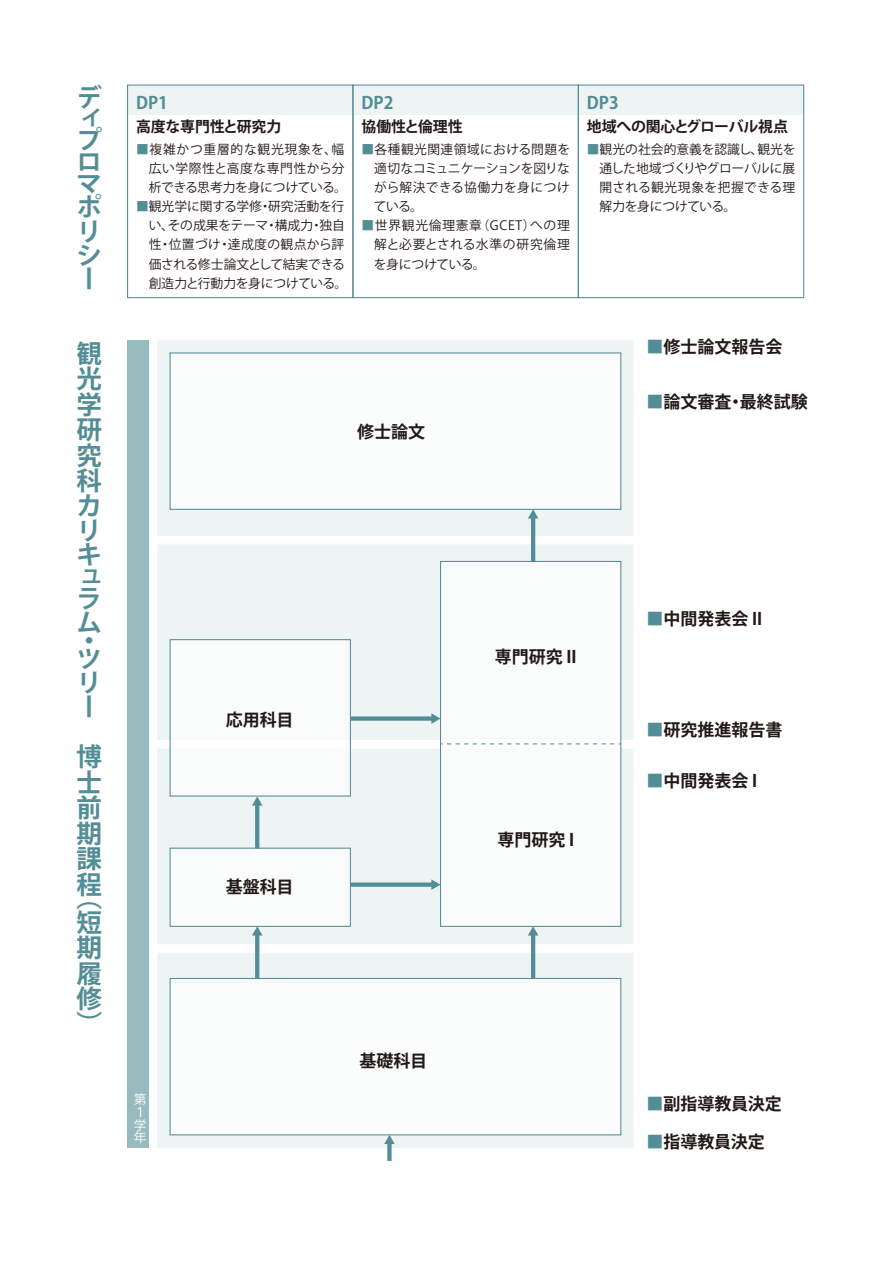
<style>
.page{position:relative;width:893px;height:1263px;background:#fff}
.page>*{position:absolute;margin:0;border:0;box-sizing:border-box;transform-origin:0 0}
.t1{font:700 25.5px/25.2px "Koz Go Pr 6 N";color:#538d95}
.t2{font:700 16.95px "Koz Go Pr 6 N";color:#221815}
.t3{font:700 16.95px "Koz Go Pr 6 N";color:#538d95}
.t4{font:700 14.85px "Koz Go Pr 6 N";letter-spacing:-.01em;color:#221815}
.t5{font:12.75px/19.2px "Koz Go Pr 6 N";color:#221815;text-align:justify}
.t6{font:12.75px/19.2px "Koz Go Pr 6 N";letter-spacing:.045em;color:#221815}
.t7{font:12.75px/12.8px "Koz Go Pr 6 N";color:#fff}
.s1{color:#538d95}
</style>
<div class="page">
<div style="left:149px;top:944px;width:493px;height:213px;background:#eef4f4;border:9px solid #fff"></div>
<div style="left:149px;top:740px;width:493px;height:212px;background:#eef4f4;border:9px solid #fff"></div>
<div style="left:149px;top:536px;width:493px;height:212px;background:#eef4f4;border:9px solid #fff"></div>
<div style="left:149px;top:332px;width:493px;height:212px;background:#eef4f4;border:9px solid #fff"></div>
<div style="left:128px;top:340px;width:21px;height:808px;background:#98bbc0"></div>
<div style="left:128px;top:85px;width:676px;height:30px;background:#eef4f4"></div>
<div style="left:127px;top:85px;width:226px;height:213px;border:1px solid #538d95"></div>
<div style="left:352px;top:85px;width:227px;height:213px;border:1px solid #538d95"></div>
<div style="left:578px;top:85px;width:226px;height:213px;border:1px solid #538d95"></div>
<div style="left:441px;top:561px;width:180px;height:365px;background:#fff"></div>
<div style="left:440px;top:561px;width:181px;height:366px;border:1px solid #538d95"></div>
<div style="left:170px;top:353px;width:451px;height:156px;background:#fff"></div>
<div style="left:170px;top:352px;width:451px;height:158px;border:1px solid #538d95"></div>
<div style="left:170px;top:640px;width:180px;height:156px;background:#fff"></div>
<div style="left:170px;top:639px;width:181px;height:157px;border:1px solid #538d95"></div>
<div style="left:170px;top:848px;width:180px;height:78px;background:#fff"></div>
<div style="left:170px;top:848px;width:181px;height:79px;border:1px solid #538d95"></div>
<div style="left:170px;top:978px;width:451px;height:157px;background:#fff"></div>
<div style="left:170px;top:978px;width:451px;height:157px;border:1px solid #538d95"></div>
<div style="left:387px;top:1142px;width:5px;height:19px;background:#538d95"></div>
<svg style="left:384px;top:1135px;width:11px;height:9px"></svg>
<svg style="left:255px;top:935px;width:4px;height:43px"></svg>
<svg style="left:252px;top:926px;width:11px;height:9px"></svg>
<svg style="left:255px;top:806px;width:4px;height:42px"></svg>
<svg style="left:252px;top:796px;width:11px;height:10px"></svg>
<hr style="left:531px;top:934px;width:4px;height:44px;background:#538d95">
<svg style="left:528px;top:926px;width:10px;height:9px"></svg>
<hr style="left:531px;top:517px;width:4px;height:44px;background:#538d95">
<svg style="left:528px;top:509px;width:10px;height:9px"></svg>
<div style="left:350px;top:882px;width:83px;height:5px;background:#538d95"></div>
<svg style="left:431px;top:879px;width:10px;height:11px"></svg>
<div style="left:350px;top:716px;width:83px;height:5px;background:#538d95"></div>
<svg style="left:431px;top:713px;width:10px;height:11px"></svg>
<svg style="left:441px;top:743px;width:180px;height:1px"></svg>
<h1 class="t1" style="left:77px;top:88px;width:27px;line-height:20.1px">ディ</h1>
<h1 class="t1" style="left:77px;top:129px;width:27px;line-height:23px">プロマポリシー</h1>
<h1 class="t1" style="left:77px;top:341px;width:27px">観光学研究科カリキ</h1>
<h1 class="t1" style="left:77px;top:565px;width:26px;line-height:23px;text-align:justify">ュラム</h1>
<h1 class="t1" style="left:77px;top:632px;width:25px;line-height:17.9px">・ツ</h1>
<h1 class="t1" style="left:77px;top:671px;width:22px;line-height:24px">リー</h1>
<h1 class="t1" style="left:77px;top:744px;width:27px;text-align:justify">博士前期課程</h1>
<h1 class="t1" style="left:77px;top:885px;width:27px;text-align:justify">（短期履修）</h1>
<h2 class="t3" style="left:136px;top:93px;width:33px">DP1</h2>
<p class="t4" style="left:136px;top:118px;width:147px">高度な専門性と研究力</p>
<p class="t6" style="left:149px;top:140px;width:199px;text-indent:-13px"><span class="s1">■</span>複雑かつ重層的な観光現象を、幅広い学際性と高度な専門性から分析できる思考力を身につけている。</p>
<p class="t5" style="left:149px;top:197px;width:200px;text-align:left;text-indent:-13px"><span class="s1">■</span>観光学に関する学修・研究活動を行い、その成果をテーマ・構成力・独自性・位置づけ・達成度の観点から評価される修士論文として結実できる創造力と行動力を身につけている。</p>
<h2 class="t3" style="left:361px;top:93px;width:33px">DP2</h2>
<p class="t4" style="left:361px;top:118px;width:103px">協働性と倫理性</p>
<p class="t5" style="left:374px;top:140px;width:198px;text-indent:-12px"><span class="s1">■</span>各種観光関連領域における問題を適切なコミュニケーションを図りながら解決できる協働力を身につけている。</p>
<p class="t5" style="left:374px;top:216px;width:197px;text-indent:-13px"><span class="s1">■</span>世界観光倫理憲章（GCET）への理解と必要とされる水準の研究倫理を身につけている。</p>
<h2 class="t3" style="left:587px;top:93px;width:33px">DP3</h2>
<p class="t4" style="left:587px;top:118px;width:203px">地域への関心とグローバル視点</p>
<p class="t5" style="left:600px;top:140px;width:197px;text-indent:-13px"><span class="s1">■</span>観光の社会的意義を認識し、観光を通した地域づくりやグローバルに展開される観光現象を把握できる理解力を身につけている。</p>
<h2 class="t2" style="left:357px;top:422px;width:70px">修士論文</h2>
<h2 class="t2" style="left:646px;top:337px;width:138px"><span class="s1">■</span>修士論文報告会</h2>
<h2 class="t2" style="left:646px;top:392px;width:163px"><span class="s1">■</span>論文審査・最終試験</h2>
<p class="t7" style="left:134px;top:1093px;width:14px">第<br>１学年</p>
<h2 class="t2" style="left:226px;top:710px;width:69px">応用科目</h2>
<h2 class="t2" style="left:226px;top:877px;width:69px">基盤科目</h2>
<h2 class="t2" style="left:359px;top:1051px;width:69px">基礎科目</h2>
<h2 class="t2" style="left:495px;top:648px;width:83px">専門研究 II</h2>
<h2 class="t2" style="left:497px;top:830px;width:78px">専門研究 I</h2>
<h2 class="t2" style="left:646px;top:609px;width:117px"><span class="s1">■</span>中間発表会 II</h2>
<h2 class="t2" style="left:646px;top:720px;width:138px"><span class="s1">■</span>研究推進報告書</h2>
<h2 class="t2" style="left:646px;top:771px;width:112px"><span class="s1">■</span>中間発表会 I</h2>
<h2 class="t2" style="left:646px;top:1094px;width:137px"><span class="s1">■</span>副指導教員決定</h2>
<h2 class="t2" style="left:646px;top:1132px;width:120px"><span class="s1">■</span>指導教員決定</h2>
</div>
